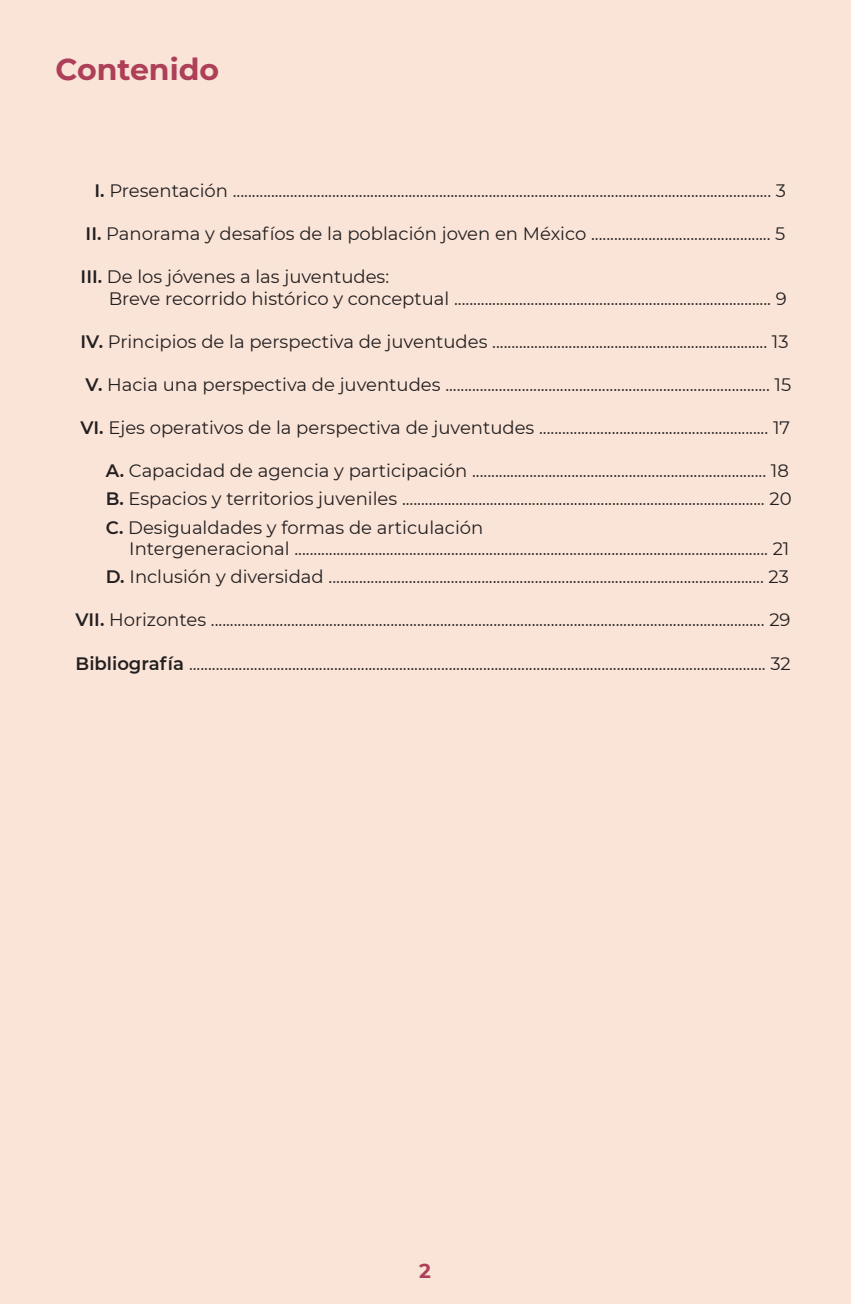
<style>
.page{position:relative;width:851px;height:1304px;background:#fff}
.page>*{position:absolute;margin:0;border:0;box-sizing:border-box;transform-origin:0 0}
.t1{font:700 30px "Montserrat";color:#ae3f59}
.t2{font:700 20px "Montserrat";color:#ae3f59}
.t3{font:18px/28px "Montserrat";color:#231f20}
.s1{font-weight:600}
</style>
<div class="page">
<div style="left:0;top:0;width:850px;height:1304px;background:#f9e4d7"></div>
<h1 class="t1" style="left:56px;top:48px;width:165px">Contenido</h1>
<p class="t3" style="left:94px;top:176px;width:693px"><span class="s1">I.</span> Presentación ............................................................................................................................................. 3</p>
<p class="t3" style="left:86px;top:219px;width:701px"><span class="s1">II.</span> Panorama y desafíos de la población joven en México ............................................... 5</p>
<p class="t3" style="left:109px;top:265px;width:679px;line-height:21.6px;text-indent:-28px"><span class="s1">III.</span> De los jóvenes a las juventudes:<br>Breve recorrido histórico y conceptual ................................................................................... 9</p>
<p class="t3" style="left:81px;top:327px;width:709px"><span class="s1">IV.</span> Principios de la perspectiva de juventudes ........................................................................ 13</p>
<p class="t3" style="left:86px;top:370px;width:707px"><span class="s1">V.</span> Hacia una perspectiva de juventudes ..................................................................................... 15</p>
<p class="t3" style="left:81px;top:413px;width:710px"><span class="s1">VI.</span> Ejes operativos de la perspectiva de juventudes ............................................................ 17</p>
<p class="t3" style="left:106px;top:456px;width:687px"><span class="s1">A.</span> Capacidad de agencia y participación ............................................................................. 18<br><span class="s1">B.</span> Espacios y territorios juveniles ............................................................................................... 20<br><span class="s1">C.</span> Desigualdades y formas de articulación</p>
<p class="t3" style="left:106px;top:534px;width:685px;text-align:right">Intergeneracional ............................................................................................................................ 21<br><span class="s1">D.</span> Inclusión y diversidad .................................................................................................................. 23</p>
<p class="t3" style="left:76px;top:605px;width:716px"><span class="s1">VII.</span> Horizontes ................................................................................................................................................. 29</p>
<p class="t3" style="left:76px;top:648px;width:716px"><span class="s1">Bibliografía</span> ....................................................................................................................................................... 32</p>
<p class="t2" style="left:419px;top:1256px;width:13px">2</p>
</div>
